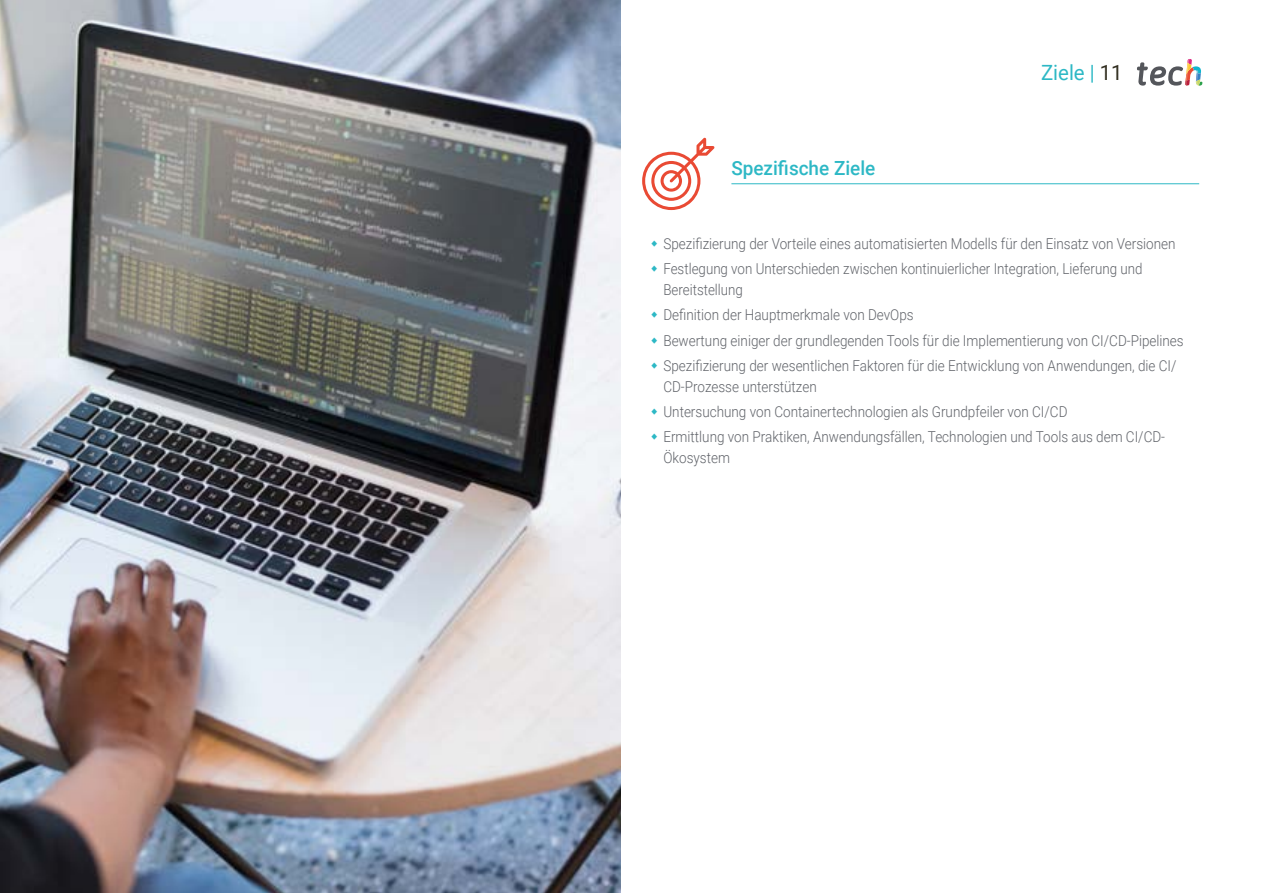
<style>
.page{position:relative;width:1263px;height:893px;background:#fff}
.page>*{position:absolute;margin:0;border:0;box-sizing:border-box;transform-origin:0 0}
.t1{font:21px "Roboto";color:#2db8c5}
.t2{font:500 19.5px "Roboto";color:#2db8c5}
.t3{font:300 15px/25.2px "Roboto";color:#61646a;scale:.9 1}
.t4{font:300 15px/25.2px "Roboto";color:#61646a;scale:.89 1}
.s1{color:#312e20}
</style>
<div class="page">
<hr style="left:731px;top:183px;width:468px;height:1px;background:#2db8c5">
<svg style="left:642px;top:138px;width:72px;height:72px"></svg>
<img style="left:0;top:0;width:621px;height:893px">
<svg style="left:1137px;top:59px;width:65px;height:27px"></svg>
<h2 class="t2" style="left:731px;top:155px;width:145px">Spezifische Ziele</h2>
<h1 class="t1" style="left:1041px;top:57px;width:83px">Ziele | <span class="s1">11</span></h1>
<p class="t3" style="left:663px;top:230px;width:571px">Spezifizierung der Vorteile eines automatisierten Modells für den Einsatz von Versionen<br>Festlegung von Unterschieden zwischen kontinuierlicher Integration, Lieferung und</p>
<p class="t4" style="left:663px;top:277px;width:586px">Bereitstellung<br>Definition der Hauptmerkmale von DevOps<br>Bewertung einiger der grundlegenden Tools für die Implementierung von CI/CD-Pipelines Spezifizierung der wesentlichen Faktoren für die Entwicklung von Anwendungen, die CI/</p>
<p class="t3" style="left:663px;top:373px;width:559px">CD-Prozesse unterstützen<br>Untersuchung von Containertechnologien als Grundpfeiler von CI/CD<br>Ermittlung von Praktiken, Anwendungsfällen, Technologien und Tools aus dem CI/CD-</p>
<p class="t3" style="left:663px;top:445px;width:76px">Ökosystem</p>
</div>
